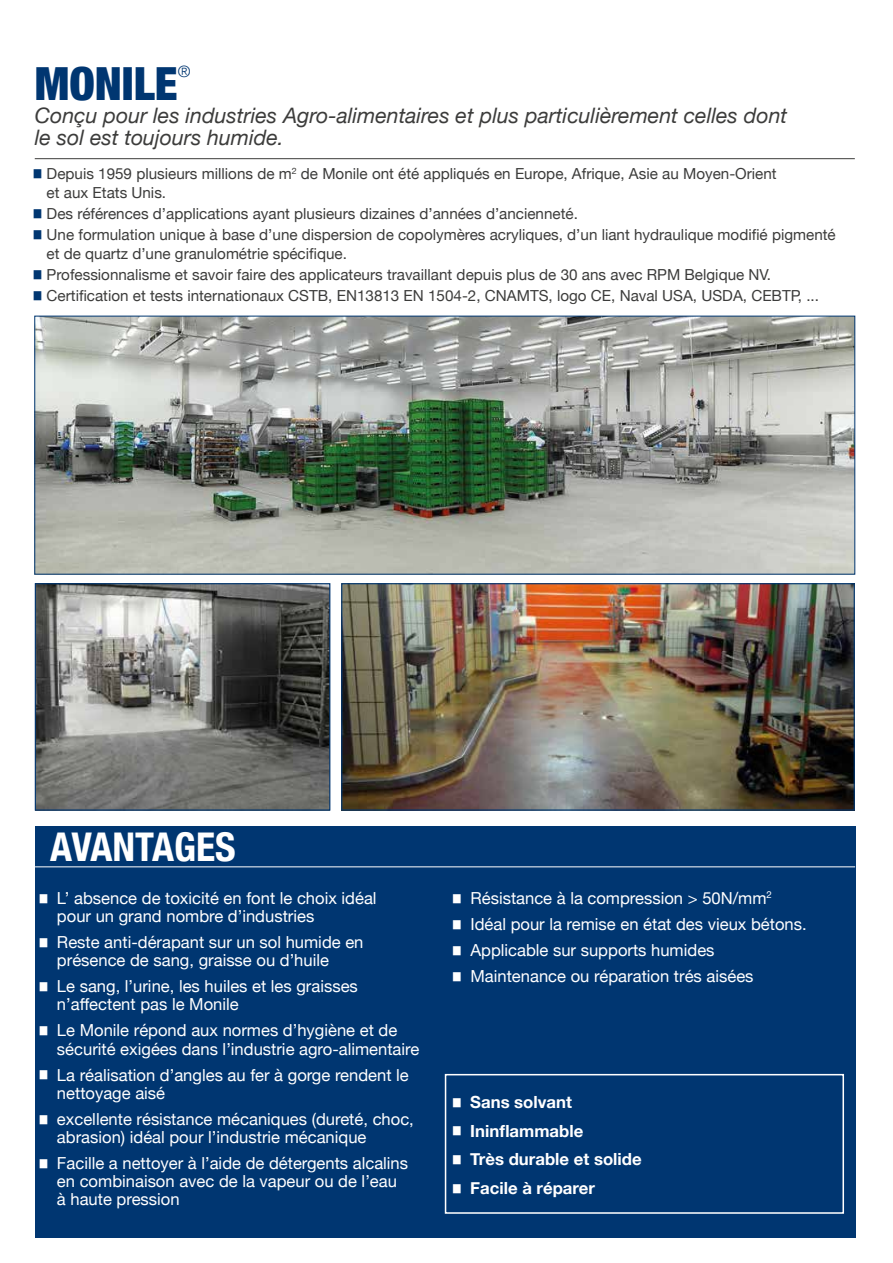
<style>
.page{position:relative;width:893px;height:1263px;background:#fff}
.page>*{position:absolute;margin:0;border:0;box-sizing:border-box;transform-origin:0 0}
.t1{font:900 condensed 45.75px "Helvetica Neue";color:#003671}
.t2{font:700 condensed 39.6px "Helvetica Neue";color:#fff}
.t3{font:italic 21.3px/22.8px "Helvetica Neue";color:#3c3c3b}
.t4{font:700 16.8px/29px "Helvetica Neue";color:#fff}
.t5{font:16.65px/18.3px "Helvetica Neue";color:#fff}
.t6{font:300 16.05px "Helvetica Neue";color:#003671}
.t7{font:15.15px/21.3px "Helvetica Neue";color:#3c3c3b}
</style>
<div class="page">
<hr style="left:35px;top:158px;width:820px;height:1px;background:#3c3c3b">
<div style="left:35px;top:826px;width:820px;height:412px;background:#003671"></div>
<hr style="left:35px;top:866px;width:820px;height:1px;background:#fff">
<img style="left:36px;top:318px;width:817px;height:255px">
<div style="left:34px;top:316px;width:821px;height:259px;border:1px solid #003671"></div>
<img style="left:343px;top:585px;width:510px;height:224px">
<div style="left:341px;top:583px;width:514px;height:228px;border:1px solid #003671"></div>
<img style="left:37px;top:585px;width:291px;height:224px">
<div style="left:35px;top:583px;width:295px;height:228px;border:1px solid #003671"></div>
<div style="left:445px;top:1074px;width:399px;height:140px;border:2px solid #fff"></div>
<h1 class="t1" style="left:35px;top:46px;width:144px">MONILE</h1>
<p class="t6" style="left:178px;top:58px;width:14px">®</p>
<p class="t3" style="left:35px;top:105px;width:754px">Conçu pour les industries Agro-alimentaires et plus particulièrement celles dont le sol est toujours humide.</p>
<p class="t7" style="left:47px;top:166px;width:732px;line-height:18.3px;text-indent:-13px"><sup>█</sup> Depuis 1959 plusieurs millions de m<sup>2</sup> de Monile ont été appliqués en Europe, Afrique, Asie au Moyen-Orient et aux Etats Unis.</p>
<p class="t7" style="left:34px;top:204px;width:804px"><sup>█</sup> Des références d’applications ayant plusieurs dizaines d’années d’ancienneté.<br><sup>█</sup> Une formulation unique à base d’une dispersion de copolymères acryliques, d’un liant hydraulique modifié pigmenté</p>
<p class="t7" style="left:34px;top:243px;width:787px;text-indent:13px">et de quartz d’une granulométrie spécifique.<br><sup>█</sup> Professionnalisme et savoir faire des applicateurs travaillant depuis plus de 30 ans avec RPM Belgique NV.<br><sup>█</sup> Certification et tests internationaux CSTB, EN13813 EN 1504-2, CNAMTS, logo CE, Naval USA, USDA, CEBTP, ...</p>
<h2 class="t2" style="left:50px;top:814px;width:187px">AVANTAGES</h2>
<p class="t5" style="left:57px;top:890px;width:321px;text-indent:-17px"><sup>█</sup> L’ absence de toxicité en font le choix idéal pour un grand nombre d’industries</p>
<p class="t5" style="left:57px;top:934px;width:308px;text-indent:-17px"><sup>█</sup> Reste anti-dérapant sur un sol humide en présence de sang, graisse ou d’huile</p>
<p class="t5" style="left:57px;top:978px;width:302px;text-indent:-17px"><sup>█</sup> Le sang, l’urine, les huiles et les graisses n’affectent pas le Monile</p>
<p class="t5" style="left:57px;top:1022px;width:364px;text-indent:-17px"><sup>█</sup> Le Monile répond aux normes d’hygiène et de sécurité exigées dans l’industrie agro-alimentaire</p>
<p class="t5" style="left:57px;top:1066px;width:353px;text-indent:-17px"><sup>█</sup> La réalisation d’angles au fer à gorge rendent le nettoyage aisé</p>
<p class="t5" style="left:57px;top:1110px;width:358px;text-indent:-17px"><sup>█</sup> excellente résistance mécaniques (dureté, choc, abrasion) idéal pour l’industrie mécanique</p>
<p class="t5" style="left:57px;top:1155px;width:353px;text-indent:-17px"><sup>█</sup> Facille a nettoyer à l’aide de détergents alcalins en combinaison avec de la vapeur ou de l’eau à haute pression</p>
<p class="t5" style="left:453px;top:886px;width:355px;line-height:26px"><sup>█</sup> Résistance à la compression &gt; 50N/mm<sup>2<br></sup><sup>█</sup> Idéal pour la remise en état des vieux bétons. <sup>█</sup> Applicable sur supports humides<br><sup>█</sup> Maintenance ou réparation trés aisées</p>
<p class="t4" style="left:453px;top:1087px;width:190px"><sup>█</sup> Sans solvant<br><sup>█</sup> Ininflammable<br><sup>█</sup> Très durable et solide <sup>█</sup> Facile à réparer</p>
</div>
